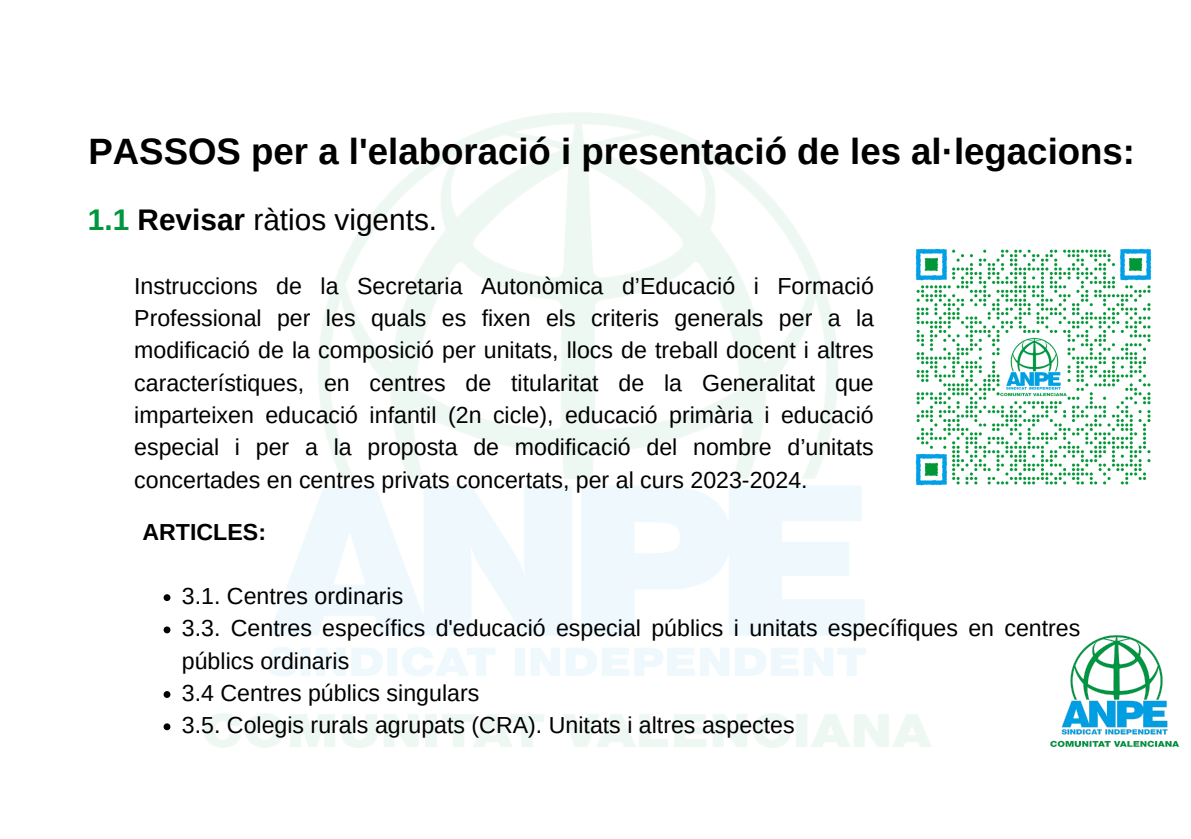
<style>
.page{position:relative;width:1191px;height:839px;background:#fff}
.page>*{position:absolute;margin:0;border:0;box-sizing:border-box;transform-origin:0 0}
.t1{font:700 36.6px "Arimo";color:#000}
.t2{font:29.8px "Arimo";color:#000}
.t3{font:23.2px/32.2px "Arimo";color:#000;text-align:justify}
.t4{font:700 23.2px "Arimo";color:#000}
.s1{font-weight:700;color:#009640}
.s2{font-weight:700}
</style>
<div class="page">
<img style="left:1050px;top:635px;width:129px;height:111px">
<img style="left:915px;top:248px;width:237px;height:238px">
<svg style="left:164px;top:594px;width:6px;height:7px"></svg>
<svg style="left:164px;top:626px;width:6px;height:7px"></svg>
<svg style="left:164px;top:691px;width:6px;height:7px"></svg>
<svg style="left:164px;top:723px;width:6px;height:7px"></svg>
<h1 class="t1" style="left:88px;top:131px;width:1048px">PASSOS per a l'elaboració i presentació de les al·legacions:</h1>
<p class="t2" style="left:88px;top:202px;width:351px"><span class="s1">1.1</span> <span class="s2">Revisar</span> ràtios vigents.</p>
<p class="t3" style="left:134px;top:270px;width:741px">Instruccions de la Secretaria Autonòmica d’Educació i Formació Professional per les quals es fixen els criteris generals per a la modificació de la composició per unitats, llocs de treball docent i altres característiques, en centres de titularitat de la Generalitat que imparteixen educació infantil (2n cicle), educació primària i educació especial i per a la proposta de modificació del nombre d’unitats concertades en centres privats concertats, per al curs 2023-2024.</p>
<p class="t4" style="left:143px;top:518px;width:125px">ARTICLES:</p>
<p class="t3" style="left:182px;top:580px;width:900px;text-align:left">3.1. Centres ordinaris<br>3.3. Centres específics d'educació especial públics i unitats específiques en centres públics ordinaris<br>3.4 Centres públics singulars<br>3.5. Colegis rurals agrupats (CRA). Unitats i altres aspectes</p>
</div>
